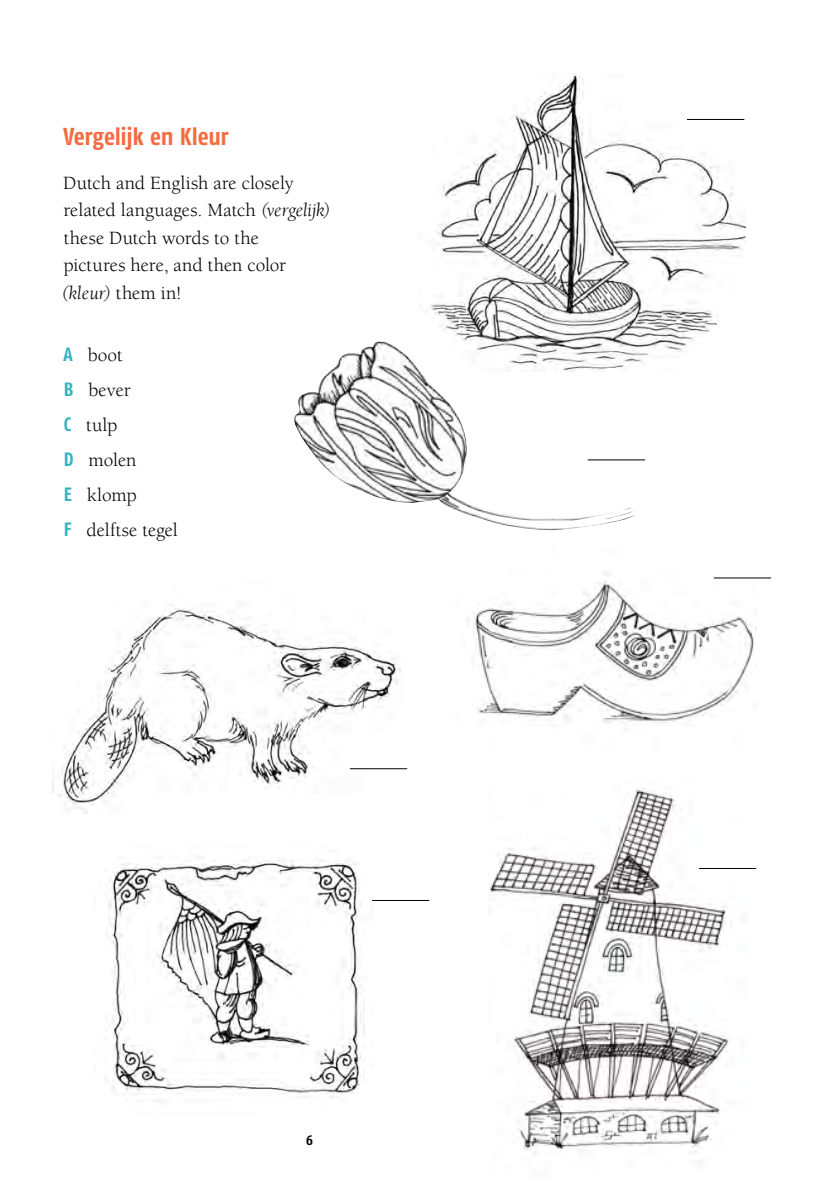
<style>
.page{position:relative;width:819px;height:1197px;background:#fff}
.page>*{position:absolute;margin:0;border:0;box-sizing:border-box;transform-origin:0 0}
.t1{font:700 24.5px "Fago Co";letter-spacing:-.015em;color:#f36c42}
.t2{font:19.25px/35px "Berkeley";color:#000}
.t3{font:700 14px "Fago Co";color:#000}
.s1{font-style:italic}
.s2{font-family:"Fago Co";font-weight:700;color:#34b2c1}
</style>
<div class="page">
<img style="left:430px;top:73px;width:316px;height:289px">
<hr style="left:687px;top:119px;width:57px;height:1px;background:#000">
<img style="left:53px;top:608px;width:349px;height:205px">
<hr style="left:350px;top:768px;width:57px;height:1px;background:#000">
<img style="left:489px;top:788px;width:241px;height:366px">
<hr style="left:699px;top:868px;width:57px;height:1px;background:#000">
<img style="left:467px;top:573px;width:289px;height:150px">
<hr style="left:714px;top:578px;width:57px;height:1px;background:#000">
<img style="left:106px;top:857px;width:259px;height:245px">
<hr style="left:372px;top:900px;width:57px;height:1px;background:#000">
<img style="left:294px;top:341px;width:343px;height:190px">
<hr style="left:588px;top:459px;width:57px;height:1px;background:#000">
<p class="t1" style="left:63px;top:122px;width:167px">Vergelijk en Kleur</p>
<p class="t2" style="left:61px;top:169px;width:270px;line-height:27.7px">Dutch and English are closely related languages. Match <span class="s1">(vergelijk) </span>these Dutch words to the<br>pictures here, and then color <span class="s1">(kleur)</span> them in!</p>
<p class="t2" style="left:64px;top:338px;width:116px"><span class="s2">A</span> boot<br><span class="s2">B</span> bever<br><span class="s2">C</span> tulp<br><span class="s2">D</span> molen<br><span class="s2">E</span> klomp<br><span class="s2">F</span> delftse tegel</p>
<p class="t3" style="left:306px;top:1132px;width:8px">6</p>
</div>
